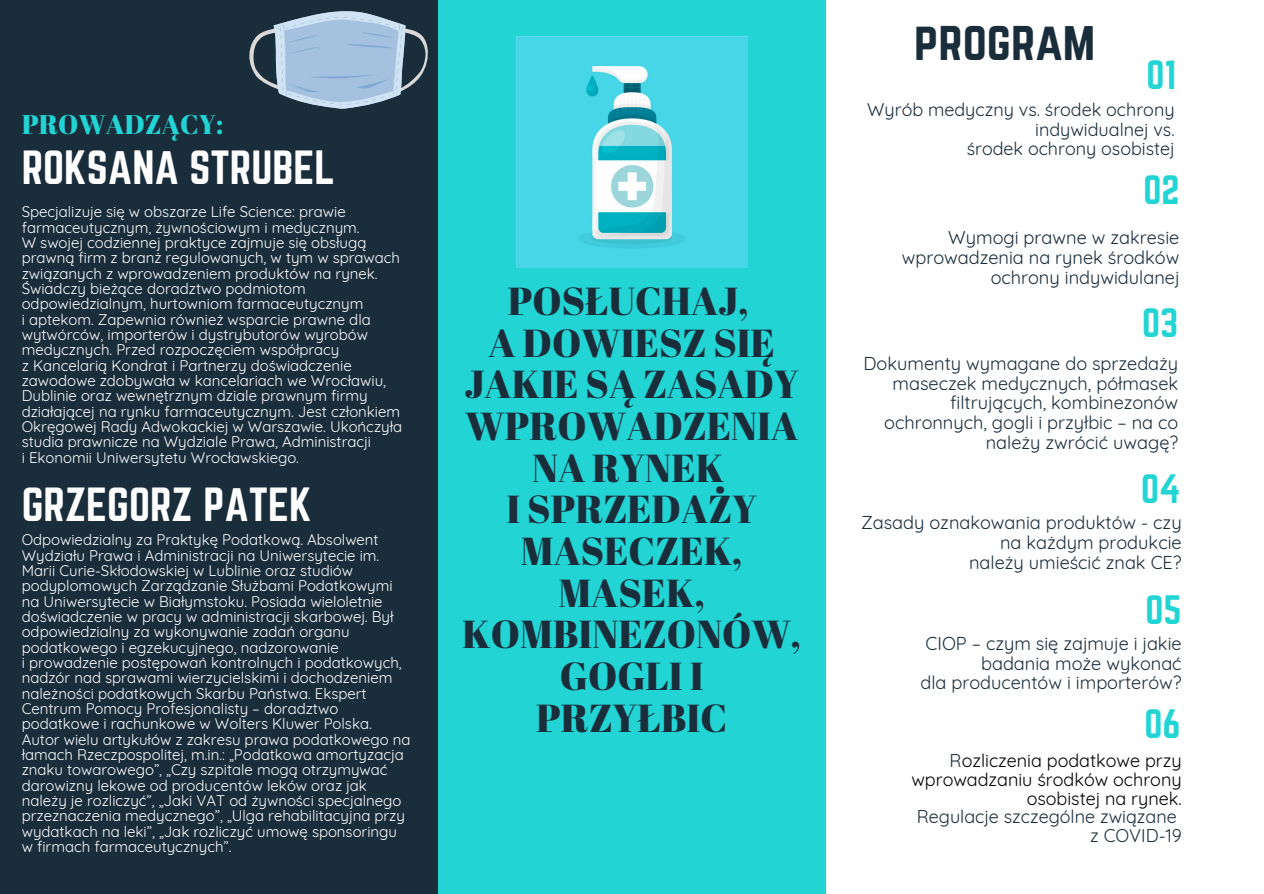
<style>
.page{position:relative;width:1264px;height:894px;background:#fff}
.page>*{position:absolute;margin:0;border:0;box-sizing:border-box;transform-origin:0 0}
.t1{font:48.45px "Norwester";color:#1a2d3b}
.t2{font:42px "Norwester";color:#fff}
.t3{font:39px/41.5px "Abril Fatface";color:#1a2d3b;text-align:center}
.t4{font:36px "Norwester";color:#22d5d4}
.t5{font:27px "Abril Fatface";color:#22d5d4}
.t6{font:18.15px/19.6px "Quicksand";color:#1a2d3b;text-align:right}
.t7{font:18px/19.5px "Quicksand";color:#1a2d3b;text-align:right}
.t8{font:18px/18.6px "Quicksand";color:#000;text-align:right}
.t9{font:15px/15.3px "Quicksand";color:#fff}
.s1{color:#1a2d3b}
</style>
<div class="page">
<div style="left:0;top:0;width:438px;height:893px;background:#1a2d3b"></div>
<div style="left:439px;top:0;width:386px;height:893px;background:#22d5d4"></div>
<svg style="left:249px;top:11px;width:179px;height:98px"></svg>
<img style="left:516px;top:36px;width:231px;height:231px">
<h3 class="t5" style="left:22px;top:105px;width:203px">PROWADZĄCY:</h3>
<h2 class="t2" style="left:22px;top:147px;width:315px">ROKSANA STRUBEL</h2>
<p class="t9" style="left:22px;top:204px;width:382px">Specjalizuje się w obszarze Life Science: prawie farmaceutycznym, żywnościowym i medycznym.<br>W swojej codziennej praktyce zajmuje się obsługą prawną firm z branż regulowanych, w tym w sprawach związanych z wprowadzeniem produktów na rynek.<br>Świadczy bieżące doradztwo podmiotom odpowiedzialnym, hurtowniom farmaceutycznym<br>i aptekom. Zapewnia również wsparcie prawne dla wytwórców, importerów i dystrybutorów wyrobów medycznych. Przed rozpoczęciem współpracy<br>z Kancelarią Kondrat i Partnerzy doświadczenie zawodowe zdobywała w kancelariach we Wrocławiu, Dublinie oraz wewnętrznym dziale prawnym firmy działającej na rynku farmaceutycznym. Jest członkiem Okręgowej Rady Adwokackiej w Warszawie. Ukończyła studia prawnicze na Wydziale Prawa, Administracji<br>i Ekonomii Uniwersytetu Wrocławskiego.</p>
<h2 class="t2" style="left:22px;top:484px;width:291px">GRZEGORZ PATEK</h2>
<p class="t9" style="left:22px;top:532px;width:390px">Odpowiedzialny za Praktykę Podatkową. Absolwent Wydziału Prawa i Administracji na Uniwersytecie im.<br>Marii Curie-Skłodowskiej w Lublinie oraz studiów podyplomowych Zarządzanie Służbami Podatkowymi na Uniwersytecie w Białymstoku. Posiada wieloletnie doświadczenie w pracy w administracji skarbowej. Był odpowiedzialny za wykonywanie zadań organu podatkowego i egzekucyjnego, nadzorowanie<br>i prowadzenie postępowań kontrolnych i podatkowych, nadzór nad sprawami wierzycielskimi i dochodzeniem należności podatkowych Skarbu Państwa. Ekspert Centrum Pomocy Profesjonalisty – doradztwo podatkowe i rachunkowe w Wolters Kluwer Polska.<br>Autor wielu artykułów z zakresu prawa podatkowego na łamach Rzeczpospolitej, m.in.: „Podatkowa amortyzacja znaku towarowego”, „Czy szpitale mogą otrzymywać darowizny lekowe od producentów leków oraz jak należy je rozliczyć”, „Jaki VAT od żywności specjalnego przeznaczenia medycznego”, „Ulga rehabilitacyjna przy wydatkach na leki”, „Jak rozliczyć umowę sponsoringu w firmach farmaceutycznych”.</p>
<h3 class="t3" style="left:462px;top:279px;width:340px">POSŁUCHAJ,<br>A DOWIESZ SIĘ<br>JAKIE SĄ ZASADY<br>WPROWADZENIA<br>NA RYNEK<br>I SPRZEDAŻY<br>MASECZEK,<br>MASEK,<br>KOMBINEZONÓW,<br>GOGLI I<br>PRZYŁBIC</h3>
<h1 class="t1" style="left:914px;top:17px;width:183px">program</h1>
<h3 class="t4" style="left:1146px;top:57px;width:31px">01</h3>
<p class="t7" style="left:867px;top:100px;width:309px">Wyrób medyczny vs. środek ochrony indywidualnej vs.<br>środek ochrony osobistej</p>
<h3 class="t4" style="left:1143px;top:172px;width:37px">02</h3>
<p class="t6" style="left:901px;top:227px;width:279px">Wymogi prawne w zakresie wprowadzenia na rynek środków ochrony indywidulanej</p>
<h3 class="t4" style="left:1142px;top:305px;width:37px">03</h3>
<p class="t6" style="left:863px;top:353px;width:316px">Dokumenty wymagane do sprzedaży maseczek medycznych, półmasek filtrujących, kombinezonów ochronnych, gogli i przyłbic – na co należy zwrócić uwagę?</p>
<h3 class="t4" style="left:1140px;top:471px;width:41px">04</h3>
<p class="t6" style="left:861px;top:512px;width:322px">Zasady oznakowania produktów - czy na każdym produkcie<br>należy umieścić znak CE?</p>
<h3 class="t4" style="left:1145px;top:592px;width:37px">05</h3>
<p class="t6" style="left:920px;top:633px;width:263px">CIOP – czym się zajmuje i jakie badania może wykonać<br>dla producentów i importerów?</p>
<h3 class="t4" style="left:1144px;top:706px;width:37px">06</h3>
<p class="t8" style="left:911px;top:751px;width:272px"><span class="s1">R</span>ozliczenia podatkowe przy wprowadzaniu środków ochrony osobistej na rynek.</p>
<p class="t7" style="left:916px;top:806px;width:266px;line-height:18.6px">Regulacje szczególne związane z COVID-19</p>
</div>
